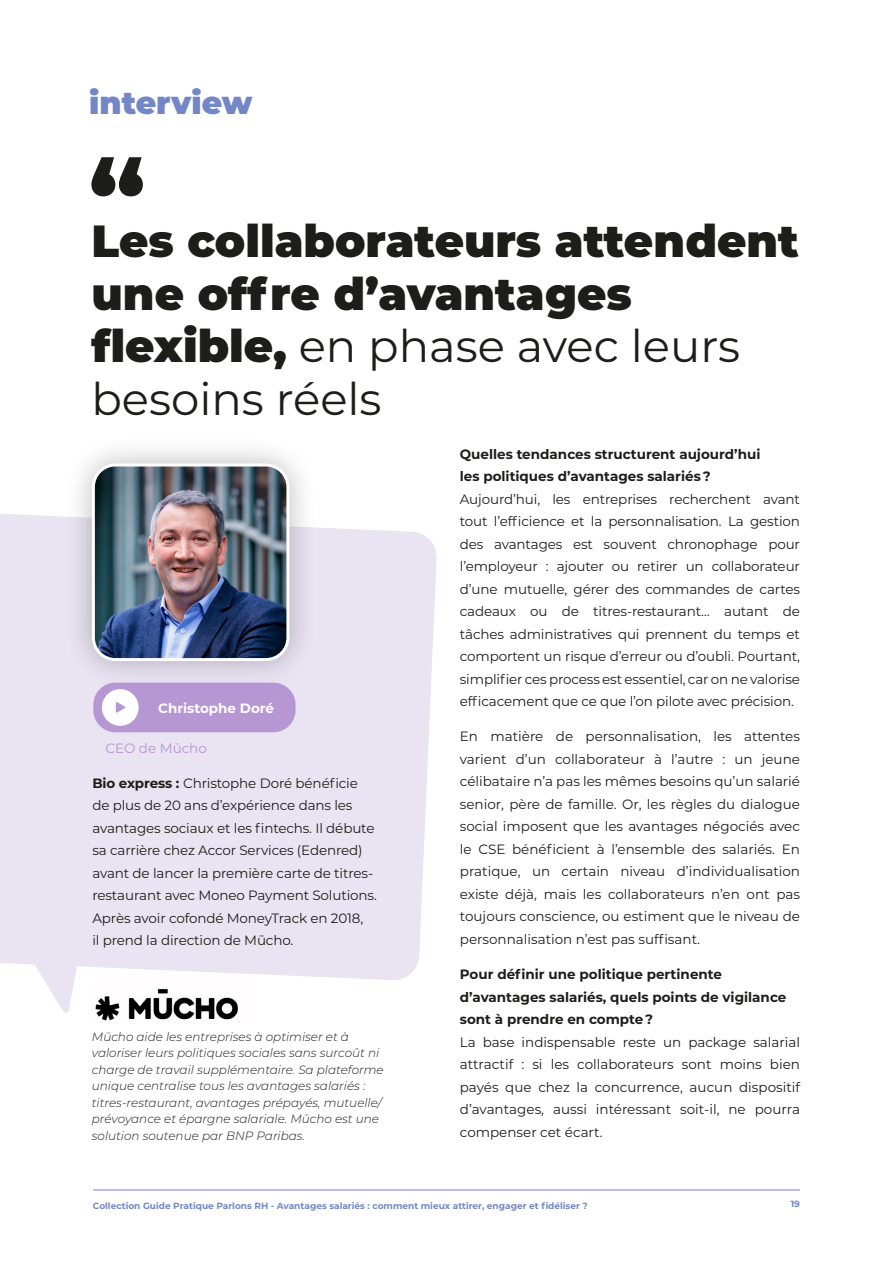
<style>
.page{position:relative;width:893px;height:1263px;background:#fff}
.page>*{position:absolute;margin:0;border:0;box-sizing:border-box;transform-origin:0 0}
.t1{font:900 45px/52.5px "Montserrat";color:#1d1d1b}
.t2{font:900 31.5px "Montserrat";color:#7387c7}
.t3{font:13.5px/22.5px "Montserrat";letter-spacing:-.01em;color:#1d1d1b;text-align:justify}
.t4{font:700 13.5px/22.5px "Montserrat";color:#1d1d1b}
.t5{font:700 13.5px "Montserrat";color:#fff}
.t6{font:13.5px "Montserrat";color:#b696d3}
.t7{font:italic 300 12px/16.5px "Montserrat";color:#1d1d1b}
.t8{font:700 9px "Montserrat";color:#7387c7}
.s1{font-weight:400}
.s2{font-weight:700}
</style>
<div class="page">
<div style="left:0;top:514px;width:437px;height:466px;background:#e9e3f2"></div>
<svg style="left:7px;top:887px;width:84px;height:126px"></svg>
<div style="left:64px;top:435px;width:254px;height:254px;background:#1d1d1b;opacity:.3"></div>
<img style="left:93px;top:465px;width:195px;height:194px">
<div style="left:92px;top:463px;width:197px;height:198px;border:3px solid #fff;border-radius:22px"></div>
<div style="left:93px;top:683px;width:203px;height:49px;background:#b696d3;border-radius:22px"></div>
<div style="left:96px;top:683px;width:53px;height:53px;background:#b696d3;opacity:.75"></div>
<div style="left:102px;top:689px;width:37px;height:37px;background:#fff;border-radius:50%"></div>
<svg style="left:116px;top:702px;width:10px;height:11px"></svg>
<hr style="left:93px;top:1189px;width:707px;height:1px;background:#7387c7">
<svg style="left:91px;top:157px;width:52px;height:39px"></svg>
<img style="left:95px;top:989px;width:143px;height:32px">
<h2 class="t2" style="left:89px;top:79px;width:165px">interview</h2>
<h1 class="t1" style="left:91px;top:212px;width:709px">Les collaborateurs attendent une offre d’avantages flexible, <span class="s1">en phase avec leurs besoins réels</span></h1>
<p class="t5" style="left:158px;top:698px;width:117px">Christophe Doré</p>
<p class="t6" style="left:105px;top:738px;width:103px">CEO de Mūcho</p>
<p class="t3" style="left:92px;top:771px;width:286px;text-align:left"><span class="s2">Bio express :</span> Christophe Doré bénéficie de plus de 20 ans d’expérience dans les avantages sociaux et les fintechs. Il débute sa carrière chez Accor Services (Edenred) avant de lancer la première carte de titres&shy;restaurant avec Moneo Payment Solutions.<br>Après avoir cofondé MoneyTrack en 2018,<br>il prend la direction de Mūcho.</p>
<p class="t7" style="left:92px;top:1028px;width:293px">Mūcho aide les entreprises à optimiser et à valoriser leurs politiques sociales sans surcoût ni charge de travail supplémentaire. Sa plateforme unique centralise tous les avantages salariés : titres-restaurant, avantages prépayés, mutuelle/ prévoyance et épargne salariale. Mūcho est une solution soutenue par BNP Paribas.</p>
<p class="t4" style="left:460px;top:442px;width:302px">Quelles tendances structurent aujourd’hui les politiques d’avantages salariés ?</p>
<p class="t3" style="left:460px;top:487px;width:342px">Aujourd’hui, les entreprises recherchent avant tout l’efficience et la personnalisation. La gestion des avantages est souvent chronophage pour l’employeur : ajouter ou retirer un collaborateur d’une mutuelle, gérer des commandes de cartes cadeaux ou de titres-restaurant… autant de tâches administratives qui prennent du temps et comportent un risque d’erreur ou d’oubli. Pourtant, simplifier ces process est essentiel, car on ne valorise efficacement que ce que l’on pilote avec précision.</p>
<p class="t3" style="left:460px;top:725px;width:342px">En matière de personnalisation, les attentes varient d’un collaborateur à l’autre : un jeune célibataire n’a pas les mêmes besoins qu’un salarié senior, père de famille. Or, les règles du dialogue social imposent que les avantages négociés avec le CSE bénéficient à l’ensemble des salariés. En pratique, un certain niveau d’individualisation existe déjà, mais les collaborateurs n’en ont pas toujours conscience, ou estiment que le niveau de personnalisation n’est pas suffisant.</p>
<p class="t4" style="left:460px;top:962px;width:328px">Pour définir une politique pertinente d’avantages salariés, quels points de vigilance sont à prendre en compte ?</p>
<p class="t3" style="left:460px;top:1030px;width:342px">La base indispensable reste un package salarial attractif : si les collaborateurs sont moins bien payés que chez la concurrence, aucun dispositif d’avantages, aussi intéressant soit-il, ne pourra compenser cet écart.</p>
<p class="t8" style="left:93px;top:1200px;width:496px">Collection Guide Pratique Parlons RH - Avantages salariés : comment mieux attirer, engager et fidéliser ?</p>
<p class="t8" style="left:791px;top:1197px;width:11px">19</p>
</div>
